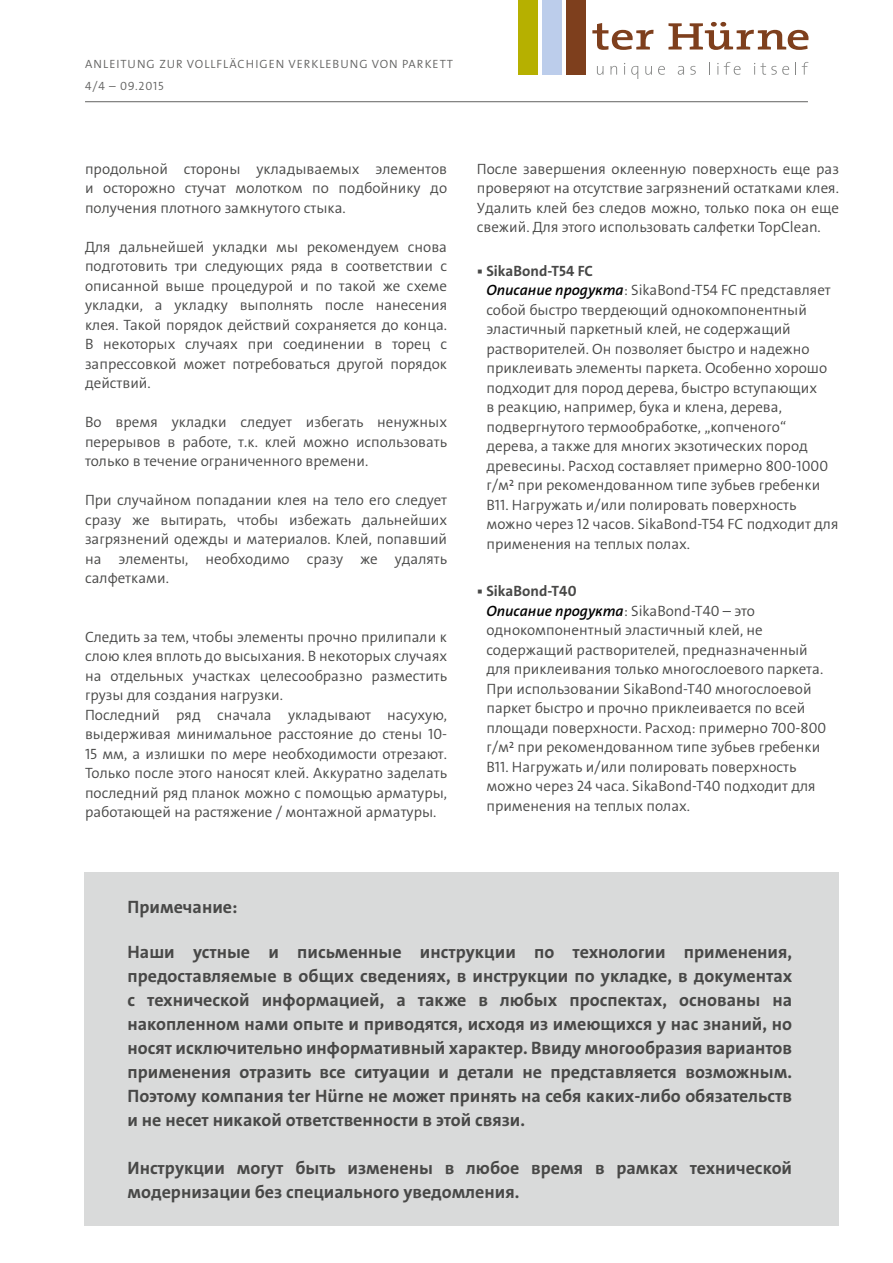
<style>
.page{position:relative;width:893px;height:1263px;background:#fff}
.page>*{position:absolute;margin:0;border:0;box-sizing:border-box;transform-origin:0 0}
.t1{font:18px/24px "The Sans LP7 Bld";color:#484847;text-align:justify}
.t2{font:15px/19.5px "The Sans LP4 Se Lig";color:#484847;text-align:justify}
.t3{font:15px "The Sans LP7 Bld";color:#484847}
.t4{font:12px/21.3px "The Sans LP4 Se Lig";letter-spacing:.085em;color:#626261}
.s1{font-family:"The Sans LP6 Se Bld IT";color:#000}
</style>
<div class="page">
<svg style="left:592px;top:23px;width:62px;height:27px"></svg>
<svg style="left:668px;top:22px;width:140px;height:28px"></svg>
<div style="left:542px;top:0;width:19px;height:75px;background:#bccdeb"></div>
<div style="left:566px;top:0;width:19px;height:75px;background:#7e3f1d"></div>
<div style="left:518px;top:0;width:19px;height:75px;background:#b6b000"></div>
<svg style="left:597px;top:66px;width:6px;height:9px"></svg>
<svg style="left:610px;top:66px;width:7px;height:9px"></svg>
<svg style="left:631px;top:66px;width:7px;height:13px"></svg>
<svg style="left:645px;top:66px;width:7px;height:9px"></svg>
<svg style="left:658px;top:66px;width:7px;height:9px"></svg>
<svg style="left:678px;top:66px;width:6px;height:9px"></svg>
<svg style="left:690px;top:66px;width:6px;height:9px"></svg>
<svg style="left:709px;top:62px;width:1px;height:13px"></svg>
<svg style="left:717px;top:62px;width:24px;height:13px"></svg>
<svg style="left:754px;top:63px;width:35px;height:12px"></svg>
<svg style="left:795px;top:62px;width:1px;height:13px"></svg>
<svg style="left:802px;top:62px;width:6px;height:13px"></svg>
<hr style="left:85px;top:101px;width:723px;height:1px;background:#626261">
<div style="left:85px;top:873px;width:754px;height:353px;background:#d9dada"></div>
<p class="t4" style="left:85px;top:54px;width:370px">ANLEITUNG ZUR VOLLFLÄCHIGEN VERKLEBUNG VON PARKETT<br>4/4 – 09.2015</p>
<p class="t2" style="left:85px;top:159px;width:364px">ПРОДОЛЬНОЙ СТОРОНЫ УКЛАДЫВАЕМЫХ ЭЛЕМЕНТОВ И ОСТОРОЖНО СТУЧАТ МОЛОТКОМ ПО ПОДБОЙНИКУ ДО ПОЛУЧЕНИЯ ПЛОТНОГО ЗАМКНУТОГО СТЫКА.</p>
<p class="t2" style="left:85px;top:237px;width:364px">ДЛЯ ДАЛЬНЕЙШЕЙ УКЛАДКИ МЫ РЕКОМЕНДУЕМ СНОВА ПОДГОТОВИТЬ ТРИ СЛЕДУЮЩИХ РЯДА В СООТВЕТСТВИИ С ОПИСАННОЙ ВЫШЕ ПРОЦЕДУРОЙ И ПО ТАКОЙ ЖЕ СХЕМЕ УКЛАДКИ, А УКЛАДКУ ВЫПОЛНЯТЬ ПОСЛЕ НАНЕСЕНИЯ КЛЕЯ. ТАКОЙ ПОРЯДОК ДЕЙСТВИЙ СОХРАНЯЕТСЯ ДО КОНЦА.<br>В НЕКОТОРЫХ СЛУЧАЯХ ПРИ СОЕДИНЕНИИ В ТОРЕЦ С ЗАПРЕССОВКОЙ МОЖЕТ ПОТРЕБОВАТЬСЯ ДРУГОЙ ПОРЯДОК ДЕЙСТВИЙ.</p>
<p class="t2" style="left:85px;top:413px;width:364px">ВО ВРЕМЯ УКЛАДКИ СЛЕДУЕТ ИЗБЕГАТЬ НЕНУЖНЫХ ПЕРЕРЫВОВ В РАБОТЕ, Т.К. КЛЕЙ МОЖНО ИСПОЛЬЗОВАТЬ ТОЛЬКО В ТЕЧЕНИЕ ОГРАНИЧЕННОГО ВРЕМЕНИ.</p>
<p class="t2" style="left:85px;top:491px;width:364px">П РИ СЛУЧАЙНОМ ПОПАДАНИИ КЛЕЯ НА ТЕЛО ЕГО СЛЕДУЕТ СРАЗУ ЖЕ ВЫТИРАТЬ, ЧТОБЫ ИЗБЕЖАТЬ ДАЛЬНЕЙШИХ ЗАГРЯЗНЕНИЙ ОДЕЖДЫ И МАТЕРИАЛОВ. КЛЕЙ, ПОПАВШИЙ НА ЭЛЕМЕНТЫ, НЕОБХОДИМО СРАЗУ ЖЕ УДАЛЯТЬ САЛФЕТКАМИ.</p>
<p class="t2" style="left:85px;top:627px;width:364px;text-align:left">СЛЕДИТЬ ЗА ТЕМ, ЧТОБЫ ЭЛЕМЕНТЫ ПРОЧНО ПРИЛИПАЛИ К СЛОЮ КЛЕЯ ВПЛОТЬ ДО ВЫСЫХАНИЯ. В НЕКОТОРЫХ СЛУЧАЯХ НА ОТДЕЛЬНЫХ УЧАСТКАХ ЦЕЛЕСООБРАЗНО РАЗМЕСТИТЬ ГРУЗЫ ДЛЯ СОЗДАНИЯ НАГРУЗКИ.<br>ПОСЛЕДНИЙ РЯД СНАЧАЛА УКЛАДЫВАЮТ НАСУХУЮ, ВЫДЕРЖИВАЯ МИНИМАЛЬНОЕ РАССТОЯНИЕ ДО СТЕНЫ 10- 15 ММ, А ИЗЛИШКИ ПО МЕРЕ НЕОБХОДИМОСТИ ОТРЕЗАЮТ.<br>ТОЛЬКО ПОСЛЕ ЭТОГО НАНОСЯТ КЛЕЙ. АККУРАТНО ЗАДЕЛАТЬ ПОСЛЕДНИЙ РЯД ПЛАНОК МОЖНО С ПОМОЩЬЮ АРМАТУРЫ, РАБОТАЮЩЕЙ НА РАСТЯЖЕНИЕ / МОНТАЖНОЙ АРМАТУРЫ.</p>
<p class="t2" style="left:477px;top:159px;width:364px">ПОСЛЕ ЗАВЕРШЕНИЯ ОКЛЕЕННУЮ ПОВЕРХНОСТЬ ЕЩЕ РАЗ ПРОВЕРЯЮТ НА ОТСУТСТВИЕ ЗАГРЯЗНЕНИЙ ОСТАТКАМИ КЛЕЯ.<br>УДАЛИТЬ КЛЕЙ БЕЗ СЛЕДОВ МОЖНО, ТОЛЬКО ПОКА ОН ЕЩЕ СВЕЖИЙ. ДЛЯ ЭТОГО ИСПОЛЬЗОВАТЬ САЛФЕТКИ TOPCLEAN.</p>
<p class="t3" style="left:477px;top:261px;width:118px">▪ SikaBond-T54 FC</p>
<p class="t2" style="left:486px;top:280px;width:353px;text-align:left"><span class="s1">Описание продукта</span>: SIKABOND-T54 FC ПРЕДСТАВЛЯЕТ СОБОЙ БЫСТРО ТВЕРДЕЮЩИЙ ОДНОКОМПОНЕНТНЫЙ ЭЛАСТИЧНЫЙ ПАРКЕТНЫЙ КЛЕЙ, НЕ СОДЕРЖАЩИЙ РАСТВОРИТЕЛЕЙ. ОН ПОЗВОЛЯЕТ БЫСТРО И НАДЕЖНО ПРИКЛЕИВАТЬ ЭЛЕМЕНТЫ ПАРКЕТА. ОСОБЕННО ХОРОШО ПОДХОДИТ ДЛЯ ПОРОД ДЕРЕВА, БЫСТРО ВСТУПАЮЩИХ<br>В РЕАКЦИЮ, НАПРИМЕР, БУКА И КЛЕНА, ДЕРЕВА, ПОДВЕРГНУТОГО ТЕРМООБРАБОТКЕ, „КОПЧЕНОГО“ ДЕРЕВА, А ТАКЖЕ ДЛЯ МНОГИХ ЭКЗОТИЧЕСКИХ ПОРОД ДРЕВЕСИНЫ. РАСХОД СОСТАВЛЯЕТ ПРИМЕРНО 800-1000<br>Г/М² ПРИ РЕКОМЕНДОВАННОМ ТИПЕ ЗУБЬЕВ ГРЕБЕНКИ B11. Н АГРУЖАТЬ И/ИЛИ ПОЛИРОВАТЬ ПОВЕРХНОСТЬ МОЖНО ЧЕРЕЗ 12 ЧАСОВ. SIKABOND-T54 FC ПОДХОДИТ ДЛЯ ПРИМЕНЕНИЯ НА ТЕПЛЫХ ПОЛАХ.</p>
<p class="t3" style="left:477px;top:581px;width:101px">▪ SikaBond-T40</p>
<p class="t2" style="left:486px;top:601px;width:341px;text-align:left"><span class="s1">Описание продукта</span>: SIKABOND-T40 – ЭТО ОДНОКОМПОНЕНТНЫЙ ЭЛАСТИЧНЫЙ КЛЕЙ, НЕ СОДЕРЖАЩИЙ РАСТВОРИТЕЛЕЙ, ПРЕДНАЗНАЧЕННЫЙ ДЛЯ ПРИКЛЕИВАНИЯ ТОЛЬКО МНОГОСЛОЕВОГО ПАРКЕТА.<br>П РИ ИСПОЛЬЗОВАНИИ SIKABOND-T40 МНОГОСЛОЕВОЙ ПАРКЕТ БЫСТРО И ПРОЧНО ПРИКЛЕИВАЕТСЯ ПО ВСЕЙ ПЛОЩАДИ ПОВЕРХНОСТИ. РАСХОД: ПРИМЕРНО 700-800<br>Г/М² ПРИ РЕКОМЕНДОВАННОМ ТИПЕ ЗУБЬЕВ ГРЕБЕНКИ B11. Н АГРУЖАТЬ И/ИЛИ ПОЛИРОВАТЬ ПОВЕРХНОСТЬ МОЖНО ЧЕРЕЗ 24 ЧАСА. SIKABOND-T40 ПОДХОДИТ ДЛЯ ПРИМЕНЕНИЯ НА ТЕПЛЫХ ПОЛАХ.</p>
<p class="t1" style="left:128px;top:894px;width:111px">Примечание:</p>
<p class="t1" style="left:128px;top:939px;width:666px">Наши устные и письменные инструкции по технологии применения, предоставляемые в общих сведениях, в инструкции по укладке, в документах с технической информацией, а также в любых проспектах, основаны на накопленном нами опыте и приводятся, исходя из имеющихся у нас знаний, но носят исключительно информативный характер. Ввиду многообразия вариантов применения отразить все ситуации и детали не представляется возможным.<br>Поэтому компания ter Hürne не может принять на себя каких-либо обязательств и не несет никакой ответственности в этой связи.</p>
<p class="t1" style="left:128px;top:1155px;width:666px">Инструкции могут быть изменены в любое время в рамках технической модернизации без специального уведомления.</p>
</div>
